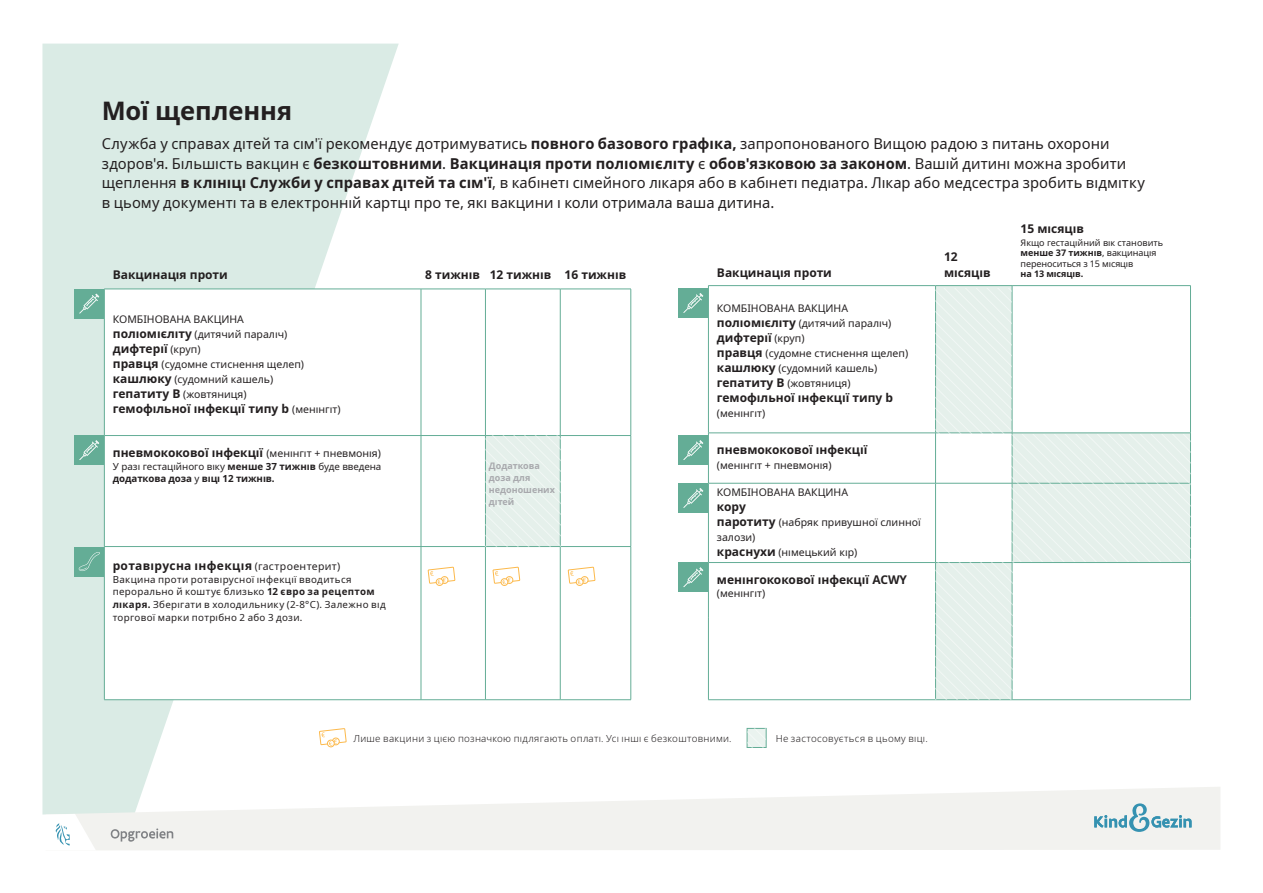
<style>
.page{position:relative;width:1263px;height:893px;background:#fff}
.page>*{position:absolute;margin:0;border:0;box-sizing:border-box;transform-origin:0 0}
.TITEL_14_16{font:700 25.5px "Noto Sans";color:#231f20}
.BODY_9_13{font:15px/19.5px "Noto Sans";letter-spacing:.005em;color:#231f20}
.TABEL_left_9_14{font:700 12px "Noto Sans";color:#231f20}
.TABEL_BODY_center_9{font:700 12px "Noto Sans";color:#231f20}
.TABEL_left_9_14-2{font:700 12px "Noto Sans";letter-spacing:.025em;color:#231f20}
.TABEL_left_9_14-3{font:10.5px/15px "Noto Sans";color:#231f20}
.TABEL_left_9_14-4{font:9.75px/12.8px "Noto Sans";letter-spacing:.03em;color:#231f20}
._6_5_8_5{font:300 9.75px "Noto Sans";letter-spacing:.03em;color:#231f20}
.TABEL_left_9_14-5{font:700 9.75px/12.8px "Noto Sans";letter-spacing:-.01em;color:#231f20}
.TABEL_left_9_14-6{font:9px/10.5px "Noto Sans";color:#231f20}
.TABEL_GREY_7pt{font:700 9px/12px "Noto Sans";color:#a8a9ad}
.s1{font-weight:700}
.s2{font-weight:700;font-size:12px}
.s3{font-weight:400;font-size:10.5px}
.s4{font-weight:400}
</style>
<div class="page">
<svg style="left:42px;top:44px;width:357px;height:770px;fill:#daebe5"></svg>
<div style="left:74px;top:547px;width:30px;height:29px;background:#64ad96"></div>
<svg style="left:79px;top:552px;width:21px;height:19px"></svg>
<div style="left:74px;top:289px;width:30px;height:29px;background:#64ad96"></div>
<svg style="left:79px;top:294px;width:20px;height:20px"></svg>
<div style="left:74px;top:435px;width:30px;height:30px;background:#64ad96"></div>
<svg style="left:79px;top:440px;width:20px;height:20px"></svg>
<svg style="left:105px;top:290px;width:455px;height:409px"></svg>
<hr style="left:104px;top:436px;width:1px;height:110px;background:#64ad96">
<hr style="left:421px;top:436px;width:1px;height:110px;background:#64ad96">
<hr style="left:560px;top:436px;width:1px;height:110px;background:#64ad96">
<hr style="left:630px;top:436px;width:1px;height:110px;background:#64ad96">
<hr style="left:104px;top:546px;width:317px;height:1px;background:#64ad96">
<hr style="left:104px;top:547px;width:1px;height:152px;background:#64ad96">
<hr style="left:104px;top:699px;width:317px;height:1px;background:#64ad96">
<hr style="left:104px;top:289px;width:317px;height:1px;background:#64ad96">
<hr style="left:104px;top:289px;width:1px;height:146px;background:#64ad96">
<hr style="left:421px;top:289px;width:64px;height:1px;background:#64ad96">
<hr style="left:421px;top:289px;width:1px;height:146px;background:#64ad96">
<hr style="left:485px;top:289px;width:75px;height:1px;background:#64ad96">
<hr style="left:485px;top:289px;width:1px;height:146px;background:#64ad96">
<hr style="left:560px;top:289px;width:71px;height:1px;background:#64ad96">
<hr style="left:560px;top:289px;width:1px;height:146px;background:#64ad96">
<hr style="left:630px;top:289px;width:1px;height:146px;background:#64ad96">
<hr style="left:104px;top:435px;width:317px;height:1px;background:#64ad96">
<hr style="left:421px;top:435px;width:64px;height:1px;background:#64ad96">
<hr style="left:560px;top:435px;width:71px;height:1px;background:#64ad96">
<hr style="left:421px;top:546px;width:64px;height:1px;background:#64ad96">
<hr style="left:421px;top:547px;width:1px;height:152px;background:#64ad96">
<hr style="left:485px;top:547px;width:1px;height:152px;background:#64ad96">
<hr style="left:560px;top:546px;width:71px;height:1px;background:#64ad96">
<hr style="left:560px;top:547px;width:1px;height:152px;background:#64ad96">
<hr style="left:630px;top:547px;width:1px;height:152px;background:#64ad96">
<hr style="left:421px;top:699px;width:64px;height:1px;background:#64ad96">
<hr style="left:485px;top:699px;width:75px;height:1px;background:#64ad96">
<hr style="left:560px;top:699px;width:71px;height:1px;background:#64ad96">
<svg style="left:492px;top:553px;width:29px;height:42px"></svg>
<svg style="left:567px;top:566px;width:29px;height:20px"></svg>
<svg style="left:427px;top:553px;width:29px;height:42px"></svg>
<svg style="left:485px;top:435px;width:75px;height:112px;background:#e2eee9"></svg>
<div style="left:678px;top:288px;width:30px;height:30px;background:#64ad96"></div>
<svg style="left:683px;top:293px;width:20px;height:20px"></svg>
<div style="left:678px;top:435px;width:30px;height:30px;background:#64ad96"></div>
<svg style="left:683px;top:440px;width:20px;height:20px"></svg>
<div style="left:678px;top:483px;width:30px;height:30px;background:#64ad96"></div>
<svg style="left:683px;top:488px;width:20px;height:20px"></svg>
<div style="left:678px;top:562px;width:30px;height:30px;background:#64ad96"></div>
<svg style="left:683px;top:567px;width:20px;height:20px"></svg>
<svg style="left:709px;top:286px;width:226px;height:197px"></svg>
<hr style="left:708px;top:285px;width:227px;height:1px;background:#64ad96">
<hr style="left:708px;top:286px;width:1px;height:147px;background:#64ad96">
<hr style="left:935px;top:285px;width:77px;height:1px;background:#64ad96">
<hr style="left:935px;top:286px;width:1px;height:147px;background:#64ad96">
<hr style="left:1012px;top:285px;width:179px;height:1px;background:#64ad96">
<hr style="left:1012px;top:286px;width:1px;height:147px;background:#64ad96">
<hr style="left:1190px;top:286px;width:1px;height:147px;background:#64ad96">
<hr style="left:708px;top:433px;width:227px;height:1px;background:#64ad96">
<hr style="left:708px;top:433px;width:1px;height:50px;background:#64ad96">
<hr style="left:708px;top:483px;width:227px;height:1px;background:#64ad96">
<hr style="left:708px;top:483px;width:1px;height:79px;background:#64ad96">
<hr style="left:708px;top:562px;width:227px;height:1px;background:#64ad96">
<hr style="left:708px;top:563px;width:1px;height:55px;background:#64ad96">
<hr style="left:708px;top:618px;width:1px;height:81px;background:#64ad96">
<hr style="left:708px;top:699px;width:227px;height:1px;background:#64ad96">
<svg style="left:935px;top:288px;width:256px;height:412px"></svg>
<svg style="left:319px;top:714px;width:28px;height:42px"></svg>
<svg style="left:747px;top:728px;width:19px;height:20px"></svg>
<svg style="left:747px;top:729px;width:19px;height:18px"></svg>
<svg style="left:46px;top:787px;width:1174px;height:63px;fill:#f2f2ef"></svg>
<svg style="left:42px;top:814px;width:54px;height:36px"></svg>
<svg style="left:1094px;top:803px;width:97px;height:29px"></svg>
<svg style="left:106px;top:822px;width:67px;height:27px"></svg>
<p class="TITEL_14_16" style="left:102px;top:92px;width:192px">Мої щеплення</p>
<p class="BODY_9_13" style="left:102px;top:135px;width:1045px">Служба у справах дітей та сім'ї рекомендує дотримуватись <span class="s1">повного базового графіка,</span> запропонованого Вищою радою з питань охорони здоров'я. Більшість вакцин є <span class="s1">безкоштовними</span>. <span class="s1">Вакцинація проти поліомієліту</span> є <span class="s1">обов'язковою за законом</span>. Вашій дитині можна зробити щеплення <span class="s1">в клініці Служби у справах дітей та сім'ї</span>, в кабінеті сімейного лікаря або в кабінеті педіатра. Лікар або медсестра зробить відмітку в цьому документі та в електронній картці про те, які вакцини і коли отримала ваша дитина.</p>
<p class="TABEL_BODY_center_9" style="left:113px;top:266px;width:116px">Вакцинація проти</p>
<p class="TABEL_BODY_center_9" style="left:425px;top:266px;width:56px">8 тижнів</p>
<p class="TABEL_BODY_center_9" style="left:490px;top:266px;width:63px">12 тижнів</p>
<p class="TABEL_BODY_center_9" style="left:564px;top:266px;width:63px">16 тижнів</p>
<p class="TABEL_left_9_14-3" style="left:113px;top:312px;width:133px">КОМБІНОВАНА ВАКЦИНА</p>
<p class="TABEL_left_9_14-3" style="left:113px;top:327px;width:176px"><span class="s2">поліомієліту</span> (дитячий параліч)</p>
<p class="TABEL_left_9_14" style="left:113px;top:340px;width:89px">дифтерії <span class="s3">(круп)</span></p>
<p class="TABEL_left_9_14-3" style="left:113px;top:357px;width:193px"><span class="s2">правця</span> (судомне стиснення щелеп)</p>
<p class="TABEL_left_9_14-3" style="left:113px;top:372px;width:162px"><span class="s2">кашлюку</span> (судомний кашель)</p>
<p class="TABEL_left_9_14-3" style="left:113px;top:387px;width:135px"><span class="s2">гепатиту B</span> (жовтяниця)</p>
<p class="TABEL_left_9_14" style="left:113px;top:400px;width:229px">гемофільної інфекції типу b <span class="s3">(менінгіт)</span></p>
<p class="TABEL_left_9_14" style="left:113px;top:444px;width:270px">пневмококової інфекції <span class="s3">(менінгіт + пневмонія)</span></p>
<p class="TABEL_left_9_14-5" style="left:113px;top:460px;width:270px"><span class="s4">У разі гестаційного віку</span> менше 37 тижнів <span class="s4">буде введена </span>додаткова доза <span class="s4">у</span> віці 12 тижнів.</p>
<p class="TABEL_GREY_7pt" style="left:489px;top:460px;width:68px">Додаткова доза для недоношених дітей</p>
<p class="TABEL_left_9_14-2" style="left:113px;top:557px;width:229px">ротавірусна інфекція <span class="s3">(гастроентерит)</span></p>
<p class="TABEL_left_9_14-4" style="left:113px;top:573px;width:275px">Вакцина проти ротавірусної інфекції вводиться перорально й коштує близько <span class="s1">12 євро за рецептом лікаря.</span> Зберігати в холодильнику (2-8°C). Залежно від торгової марки потрібно 2 або 3 дози.</p>
<p class="TABEL_BODY_center_9" style="left:717px;top:264px;width:116px">Вакцинація проти</p>
<p class="TABEL_left_9_14-3" style="left:717px;top:301px;width:133px">КОМБІНОВАНА ВАКЦИНА</p>
<p class="TABEL_left_9_14-3" style="left:717px;top:316px;width:176px"><span class="s2">поліомієліту</span> (дитячий параліч)</p>
<p class="TABEL_left_9_14" style="left:717px;top:329px;width:89px">дифтерії <span class="s3">(круп)</span></p>
<p class="TABEL_left_9_14-3" style="left:717px;top:346px;width:193px"><span class="s2">правця</span> (судомне стиснення щелеп) <span class="s2">кашлюку</span> (судомний кашель)</p>
<p class="TABEL_left_9_14-3" style="left:717px;top:376px;width:135px"><span class="s2">гепатиту B</span> (жовтяниця)</p>
<p class="TABEL_left_9_14" style="left:717px;top:389px;width:178px">гемофільної інфекції типу b</p>
<p class="TABEL_left_9_14-3" style="left:717px;top:406px;width:50px">(менінгіт)</p>
<p class="TABEL_left_9_14" style="left:717px;top:441px;width:152px">пневмококової інфекції</p>
<p class="TABEL_left_9_14-3" style="left:717px;top:458px;width:116px">(менінгіт + пневмонія)</p>
<p class="TABEL_left_9_14-3" style="left:717px;top:485px;width:133px">КОМБІНОВАНА ВАКЦИНА</p>
<p class="TABEL_left_9_14" style="left:717px;top:498px;width:30px">кору</p>
<p class="TABEL_left_9_14-3" style="left:717px;top:515px;width:205px"><span class="s2">паротиту</span> (набряк привушної слинної залози)</p>
<p class="TABEL_left_9_14-3" style="left:717px;top:545px;width:142px"><span class="s2">краснухи</span> (німецький кір)</p>
<p class="TABEL_left_9_14" style="left:717px;top:571px;width:192px">менінгококової інфекції ACWY</p>
<p class="TABEL_left_9_14-3" style="left:717px;top:586px;width:50px">(менінгіт)</p>
<p class="TABEL_BODY_center_9" style="left:944px;top:249px;width:15px">12</p>
<p class="TABEL_BODY_center_9" style="left:944px;top:264px;width:48px">місяців</p>
<p class="TABEL_BODY_center_9" style="left:1020px;top:220px;width:65px">15 місяців</p>
<p class="TABEL_left_9_14-6" style="left:1020px;top:237px;width:144px">Якщо гестаційний вік становить <span class="s1">менше 37 тижнів</span>, вакцинація переноситься з 15 місяців<br><span class="s1">на 13 місяців.</span></p>
<p class="_6_5_8_5" style="left:354px;top:731px;width:379px">Лише вакцини з цією позначкою підлягають оплаті. Усі інші є безкоштовними.</p>
<p class="_6_5_8_5" style="left:776px;top:731px;width:153px">Не застосовується в цьому віці.</p>
</div>
